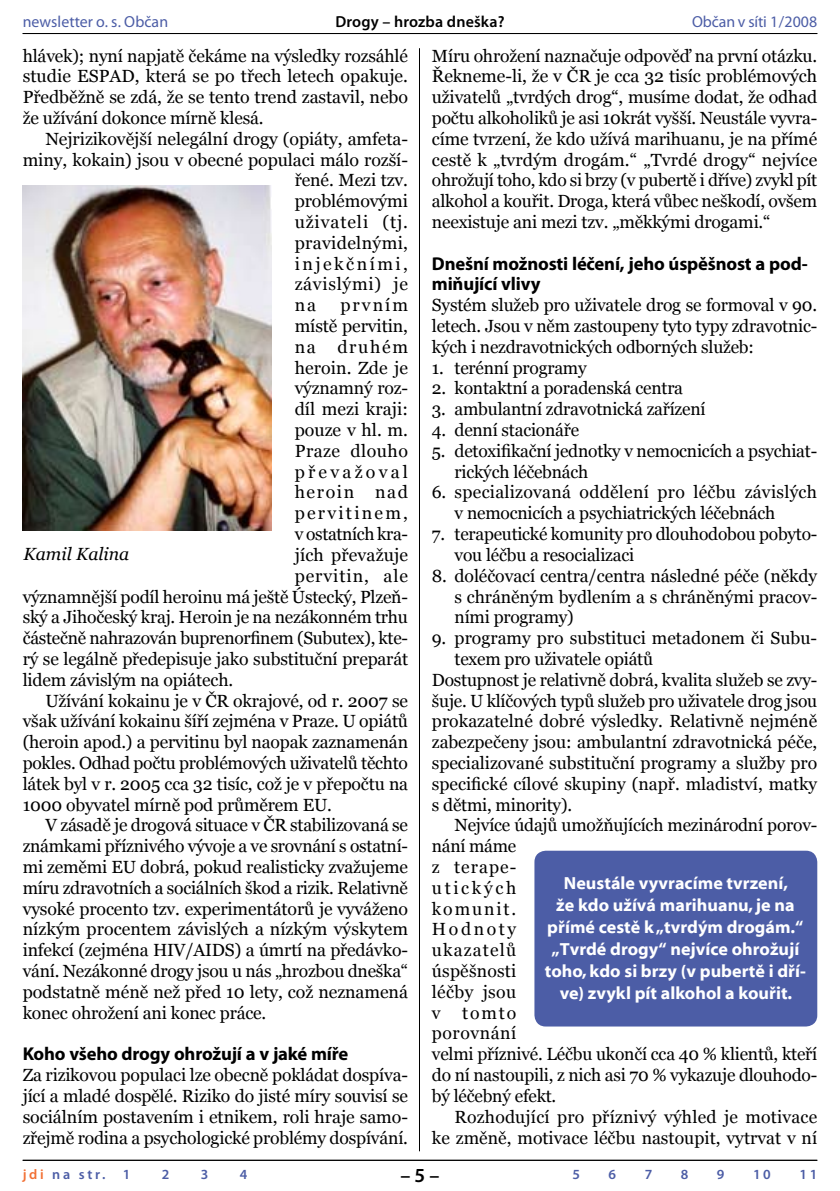
<style>
.page{position:relative;width:840px;height:1191px;background:#fff}
.page>*{position:absolute;margin:0;border:0;box-sizing:border-box;transform-origin:0 0}
.t1{font:600 20px "Myriad Pro";color:#000}
.t2{font:700 18.6px/20.8px "Myriad Pro";letter-spacing:-.01em;color:#000}
.t3{font:17.6px/20.8px "Georgia";letter-spacing:-.01em;color:#000;text-align:justify}
.t4{font:17.6px/22px "Myriad Bd Web";color:#fff;text-align:center}
.t5{font:17.6px/20.8px "Georgia";letter-spacing:.015em;color:#000}
.t6{font:17.6px "Georgia";letter-spacing:.01em;color:#000}
.t7{font:17.6px "Georgia";letter-spacing:.02em;color:#000}
.t8{font:17.6px "Georgia";letter-spacing:.03em;color:#000}
.t9{font:17.6px "Georgia";letter-spacing:.15em;color:#000}
.t10{font:17.6px "Georgia";letter-spacing:.05em;color:#000}
.t11{font:17.6px "Georgia";letter-spacing:.04em;color:#000}
.t12{font:17.6px "Georgia";letter-spacing:.055em;color:#000}
.t13{font:17.6px "Georgia";letter-spacing:.14em;color:#000}
.t14{font:17.6px "Georgia";letter-spacing:.125em;color:#000}
.t15{font:italic 17.6px "Georgia";color:#000}
.t16{font:17.6px "Georgia";letter-spacing:.18em;color:#000}
.t17{font:17.6px "Georgia";letter-spacing:.09em;color:#000}
.t18{font:17.6px "Georgia";letter-spacing:.065em;color:#000}
.t19{font:17.6px "Georgia";letter-spacing:.095em;color:#000}
.t20{font:17.6px "Georgia";letter-spacing:.11em;color:#000}
.t21{font:16px "Myriad Pro";letter-spacing:.005em;color:#4c5da6}
.t22{font:600 16px "Myriad Pro";letter-spacing:.01em;color:#000}
.t23{font:600 14px "Myriad Pro";letter-spacing:.19em;color:#4c5da6}
.s1{color:#f27034}
</style>
<div class="page">
<hr style="left:23px;top:1159px;width:793px;height:1px;background:#000">
<hr style="left:23px;top:33px;width:793px;height:1px;background:#000">
<img style="left:23px;top:185px;width:249px;height:345px">
<div style="left:534px;top:850px;width:282px;height:176px;background:#4c5da6;border-radius:11px"></div>
<hr style="left:419px;top:48px;width:1px;height:1103px;background:#000">
<p class="t21" style="left:23px;top:12px;width:147px">newsletter o. s. Občan</p>
<p class="t22" style="left:335px;top:12px;width:170px">Drogy – hrozba dneška?</p>
<p class="t21" style="left:691px;top:12px;width:127px">Občan v síti 1/2008</p>
<p class="t3" style="left:23px;top:45px;width:386px">hlávek); nyní napjatě čekáme na výsledky rozsáhlé studie ESPAD, která se po třech letech opakuje.<br>Předběžně se zdá, že se tento trend zastavil, nebo že užívání dokonce mírně klesá.</p>
<p class="t3" style="left:45px;top:128px;width:364px">Nejrizikovější nelegální drogy (opiáty, amfeta-</p>
<p class="t3" style="left:23px;top:149px;width:386px">miny, kokain) jsou v obecné populaci málo rozší-</p>
<p class="t3" style="left:294px;top:170px;width:115px">řené. Mezi tzv.</p>
<p class="t3" style="left:294px;top:191px;width:115px">problémovými</p>
<p class="t10" style="left:294px;top:212px;width:115px">uživateli (tj.</p>
<p class="t7" style="left:294px;top:233px;width:115px">pravidelnými,</p>
<p class="t13" style="left:294px;top:253px;width:115px">injekčními,</p>
<p class="t11" style="left:294px;top:274px;width:115px">závislými) je</p>
<p class="t3" style="left:294px;top:295px;width:23px">na</p>
<p class="t3" style="left:340px;top:295px;width:69px">prvním</p>
<p class="t3" style="left:294px;top:315px;width:115px">místě pervitin,</p>
<p class="t19" style="left:294px;top:337px;width:115px">na druhém</p>
<p class="t3" style="left:294px;top:357px;width:115px">heroin. Zde je</p>
<p class="t3" style="left:294px;top:378px;width:115px">významný roz-</p>
<p class="t3" style="left:294px;top:399px;width:115px">díl mezi kraji:</p>
<p class="t3" style="left:294px;top:419px;width:115px">pouze v hl. m.</p>
<p class="t8" style="left:294px;top:441px;width:115px">Praze dlouho</p>
<p class="t16" style="left:294px;top:461px;width:115px">převažoval</p>
<p class="t17" style="left:294px;top:482px;width:115px">heroin nad</p>
<p class="t14" style="left:294px;top:503px;width:115px">pervitinem,</p>
<p class="t3" style="left:294px;top:523px;width:115px">v ostatních kra-</p>
<p class="t6" style="left:294px;top:545px;width:115px">jích převažuje</p>
<p class="t12" style="left:294px;top:565px;width:115px">pervitin, ale</p>
<p class="t3" style="left:23px;top:586px;width:386px">významnější podíl heroinu má ještě Ústecký, Plzeň-</p>
<p class="t3" style="left:23px;top:607px;width:386px">ský a Jihočeský kraj. Heroin je na nezákonném trhu</p>
<p class="t3" style="left:23px;top:627px;width:386px">částečně nahrazován buprenorfinem (Subutex), kte-</p>
<p class="t3" style="left:23px;top:648px;width:386px">rý se legálně předepisuje jako substituční preparát</p>
<p class="t3" style="left:23px;top:669px;width:212px">lidem závislým na opiátech.</p>
<p class="t3" style="left:45px;top:690px;width:364px">Užívání kokainu je v ČR okrajové, od r. 2007 se</p>
<p class="t3" style="left:23px;top:711px;width:386px">však užívání kokainu šíří zejména v Praze. U opiátů</p>
<p class="t3" style="left:23px;top:731px;width:386px">(heroin apod.) a pervitinu byl naopak zaznamenán</p>
<p class="t3" style="left:23px;top:752px;width:386px">pokles. Odhad počtu problémových uživatelů těchto</p>
<p class="t3" style="left:23px;top:773px;width:386px">látek byl v r. 2005 cca 32 tisíc, což je v přepočtu na</p>
<p class="t3" style="left:23px;top:794px;width:310px">1000 obyvatel mírně pod průměrem EU.</p>
<p class="t3" style="left:45px;top:815px;width:364px">V zásadě je drogová situace v ČR stabilizovaná se</p>
<p class="t3" style="left:23px;top:835px;width:386px">známkami příznivého vývoje a ve srovnání s ostatní-</p>
<p class="t3" style="left:23px;top:856px;width:386px">mi zeměmi EU dobrá, pokud realisticky zvažujeme</p>
<p class="t3" style="left:23px;top:877px;width:386px">míru zdravotních a sociálních škod a rizik. Relativně</p>
<p class="t3" style="left:23px;top:898px;width:386px">vysoké procento tzv. experimentátorů je vyváženo</p>
<p class="t3" style="left:23px;top:919px;width:386px">nízkým procentem závislých a nízkým výskytem</p>
<p class="t3" style="left:23px;top:939px;width:386px">infekcí (zejména HIV/AIDS) a úmrtí na předávko-</p>
<p class="t3" style="left:23px;top:960px;width:386px">vání. Nezákonné drogy jsou u nás „hrozbou dneška“</p>
<p class="t3" style="left:23px;top:981px;width:386px">podstatně méně než před 10 lety, což neznamená</p>
<p class="t3" style="left:23px;top:1002px;width:245px">konec ohrožení ani konec práce.</p>
<p class="t2" style="left:23px;top:1043px;width:327px">Koho všeho drogy ohrožují a v jaké míře</p>
<p class="t3" style="left:23px;top:1064px;width:386px">Za rizikovou populaci lze obecně pokládat dospíva&shy;jící a mladé dospělé. Riziko do jisté míry souvisí se sociálním postavením i etnikem, roli hraje samo&shy;zřejmě rodina a psychologické problémy dospívání.</p>
<p class="t15" style="left:24px;top:544px;width:107px">Kamil Kalina</p>
<p class="t3" style="left:431px;top:45px;width:386px">Míru ohrožení naznačuje odpověď na první otázku.<br>Řekneme-li, že v ČR je cca 32 tisíc problémových uživatelů „tvrdých drog“, musíme dodat, že odhad počtu alkoholiků je asi 10krát vyšší. Neustále vyvra&shy;címe tvrzení, že kdo užívá marihuanu, je na přímé cestě k „tvrdým drogám.“ „Tvrdé drogy“ nejvíce ohrožují toho, kdo si brzy (v pubertě i dříve) zvykl pít alkohol a kouřit. Droga, která vůbec neškodí, ovšem neexistuje ani mezi tzv. „měkkými drogami.“</p>
<p class="t2" style="left:431px;top:252px;width:377px">Dnešní možnosti léčení, jeho úspěšnost a pod&shy;miňující vlivy</p>
<p class="t3" style="left:431px;top:295px;width:386px">Systém služeb pro uživatele drog se formoval v 90. letech. Jsou v něm zastoupeny tyto typy zdravotnic&shy;kých i nezdravotnických odborných služeb:</p>
<p class="t3" style="left:431px;top:357px;width:156px">1. terénní programy</p>
<p class="t3" style="left:431px;top:378px;width:252px">2. kontaktní a poradenská centra</p>
<p class="t3" style="left:431px;top:399px;width:275px">3. ambulantní zdravotnická zařízení</p>
<p class="t3" style="left:431px;top:419px;width:149px">4. denní stacionáře</p>
<p class="t3" style="left:454px;top:440px;width:364px;text-indent:-23px">5. detoxifikační jednotky v nemocnicích a psychiat&shy;rických léčebnách</p>
<p class="t5" style="left:454px;top:482px;width:364px;text-indent:-23px">6. specializovaná oddělení pro léčbu závislých v nemocnicích a psychiatrických léčebnách</p>
<p class="t3" style="left:454px;top:523px;width:364px;text-indent:-23px">7. terapeutické komunity pro dlouhodobou pobyto&shy;vou léčbu a resocializaci</p>
<p class="t3" style="left:454px;top:565px;width:364px;text-indent:-23px">8. doléčovací centra/centra následné péče (někdy s chráněným bydlením a s chráněnými pracov&shy;ními programy)</p>
<p class="t3" style="left:431px;top:627px;width:386px">9. programy pro substituci metadonem či Subu-</p>
<p class="t3" style="left:454px;top:648px;width:200px">texem pro uživatele opiátů</p>
<p class="t3" style="left:431px;top:669px;width:386px">Dostupnost je relativně dobrá, kvalita služeb se zvy-</p>
<p class="t3" style="left:431px;top:690px;width:386px">šuje. U klíčových typů služeb pro uživatele drog jsou</p>
<p class="t3" style="left:431px;top:711px;width:386px">prokazatelné dobré výsledky. Relativně nejméně</p>
<p class="t3" style="left:431px;top:731px;width:386px">zabezpečeny jsou: ambulantní zdravotnická péče,</p>
<p class="t3" style="left:431px;top:752px;width:386px">specializované substituční programy a služby pro</p>
<p class="t3" style="left:431px;top:773px;width:386px">specifické cílové skupiny (např. mladiství, matky</p>
<p class="t3" style="left:431px;top:794px;width:141px">s dětmi, minority).</p>
<p class="t3" style="left:454px;top:815px;width:364px">Nejvíce údajů umožňujících mezinárodní porov-</p>
<p class="t3" style="left:431px;top:835px;width:86px">nání máme</p>
<p class="t3" style="left:431px;top:856px;width:86px">z terape-</p>
<p class="t9" style="left:431px;top:877px;width:86px">utických</p>
<p class="t20" style="left:431px;top:898px;width:86px">komunit.</p>
<p class="t9" style="left:431px;top:919px;width:86px">Hodnoty</p>
<p class="t18" style="left:431px;top:940px;width:86px">ukazatelů</p>
<p class="t6" style="left:431px;top:961px;width:86px">úspěšnosti</p>
<p class="t7" style="left:431px;top:981px;width:86px">léčby jsou</p>
<p class="t3" style="left:431px;top:1002px;width:86px">v tomto</p>
<p class="t8" style="left:431px;top:1023px;width:86px">porovnání</p>
<p class="t3" style="left:431px;top:1043px;width:386px">velmi příznivé. Léčbu ukončí cca 40 % klientů, kteří</p>
<p class="t3" style="left:431px;top:1064px;width:386px">do ní nastoupili, z nich asi 70 % vykazuje dlouhodo-</p>
<p class="t3" style="left:431px;top:1085px;width:126px">bý léčebný efekt.</p>
<p class="t6" style="left:454px;top:1106px;width:364px">Rozhodující pro příznivý výhled je motivace</p>
<p class="t3" style="left:431px;top:1127px;width:386px">ke změně, motivace léčbu nastoupit, vytrvat v ní</p>
<p class="t4" style="left:544px;top:872px;width:262px">Neustále vyvracíme tvrzení,<br>že kdo užívá marihuanu, je na přímé cestě k„tvrdým drogám.“ „Tvrdé drogy“ nejvíce ohrožují toho, kdo si brzy (v pubertě i dří&shy;ve) zvykl pít alkohol a kouřit.</p>
<p class="t23" style="left:23px;top:1165px;width:105px"><span class="s1">jdi</span> na str. 1</p>
<p class="t23" style="left:162px;top:1165px;width:8px">2</p>
<p class="t23" style="left:201px;top:1165px;width:9px">3</p>
<p class="t23" style="left:240px;top:1165px;width:9px">4</p>
<p class="t23" style="left:572px;top:1165px;width:9px">5</p>
<p class="t23" style="left:608px;top:1165px;width:9px">6</p>
<p class="t23" style="left:644px;top:1165px;width:9px">7</p>
<p class="t23" style="left:680px;top:1165px;width:9px">8</p>
<p class="t23" style="left:716px;top:1165px;width:9px">9</p>
<p class="t23" style="left:752px;top:1165px;width:19px">1 0</p>
<p class="t23" style="left:799px;top:1165px;width:15px">1 1</p>
<p class="t1" style="left:400px;top:1162px;width:41px">– –</p>
</div>
